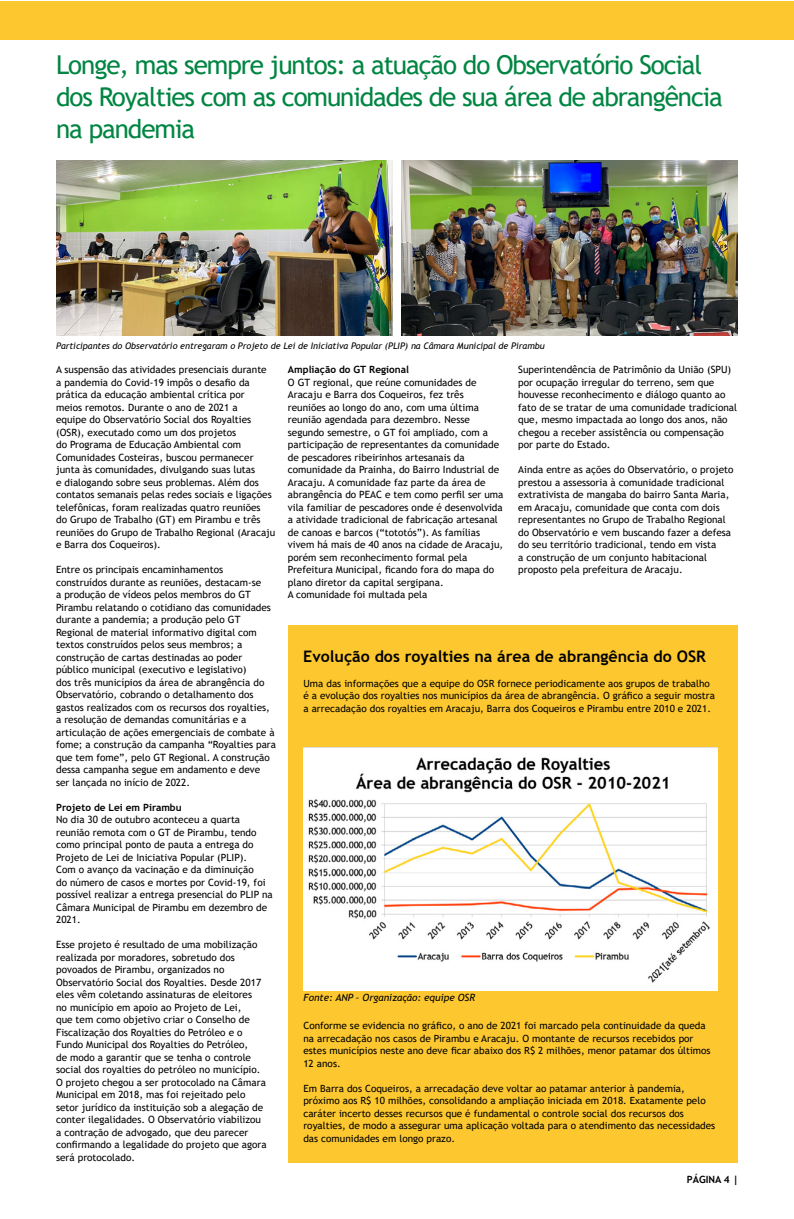
<style>
.page{position:relative;width:794px;height:1219px;background:#fff}
.page>*{position:absolute;margin:0;border:0;box-sizing:border-box;transform-origin:0 0}
.t1{font:26px/32px "Trebuchet MS";letter-spacing:-.04em;color:#008542}
.t2{font:700 15.8px "Trebuchet MS";color:#000}
.t3{font:10px/12.5px "Trebuchet MS";color:#000}
.t4{font:700 10px "Trebuchet MS";color:#000}
.t5{font:9.9px/12.5px "Trebuchet MS";color:#000}
.t6{font:italic 9.9px "Trebuchet MS";color:#000}
.t7{font:italic 9px "Trebuchet MS";color:#000}
</style>
<div class="page">
<div style="left:288px;top:625px;width:449px;height:537px;background:#fdc82f"></div>
<img style="left:303px;top:747px;width:415px;height:243px">
<div style="left:0;top:1px;width:794px;height:39px;background:#fdc82f"></div>
<img style="left:56px;top:160px;width:336px;height:175px">
<img style="left:402px;top:160px;width:335px;height:175px">
<h1 class="t1" style="left:56px;top:49px;width:668px">Longe, mas sempre juntos: a atuação do Observatório Social dos Royalties com as comunidades de sua área de abrangência na pandemia</h1>
<p class="t7" style="left:56px;top:340px;width:490px">Participantes do Observatório entregaram o Projeto de Lei de Iniciativa Popular (PLIP) na Câmara Municipal de Pirambu</p>
<p class="t3" style="left:56px;top:363px;width:221px">A suspensão das atividades presenciais durante<br>a pandemia do Covid-19 impôs o desafio da prática da educação ambiental crítica por<br>meios remotos. Durante o ano de 2021 a<br>equipe do Observatório Social dos Royalties (OSR), executado como um dos projetos<br>do Programa de Educação Ambiental com Comunidades Costeiras, buscou permanecer junta às comunidades, divulgando suas lutas<br>e dialogando sobre seus problemas. Além dos contatos semanais pelas redes sociais e ligações telefônicas, foram realizadas quatro reuniões<br>do Grupo de Trabalho (GT) em Pirambu e três reuniões do Grupo de Trabalho Regional (Aracaju e Barra dos Coqueiros).</p>
<p class="t3" style="left:56px;top:563px;width:221px">Entre os principais encaminhamentos construídos durante as reuniões, destacam-se<br>a produção de vídeos pelos membros do GT Pirambu relatando o cotidiano das comunidades durante a pandemia; a produção pelo GT Regional de material informativo digital com textos construídos pelos seus membros; a construção de cartas destinadas ao poder público municipal (executivo e legislativo)<br>dos três municípios da área de abrangência do Observatório, cobrando o detalhamento dos gastos realizados com os recursos dos royalties, a resolução de demandas comunitárias e a articulação de ações emergenciais de combate à fome; a construção da campanha “Royalties para que tem fome”, pelo GT Regional. A construção dessa campanha segue em andamento e deve ser lançada no início de 2022.</p>
<p class="t4" style="left:56px;top:801px;width:127px">Projeto de Lei em Pirambu</p>
<p class="t3" style="left:56px;top:813px;width:218px">No dia 30 de outubro aconteceu a quarta reunião remota com o GT de Pirambu, tendo como principal ponto de pauta a entrega do Projeto de Lei de Iniciativa Popular (PLIP).<br>Com o avanço da vacinação e da diminuição<br>do número de casos e mortes por Covid-19, foi possível realizar a entrega presencial do PLIP na Câmara Municipal de Pirambu em dezembro de 2021.</p>
<p class="t3" style="left:56px;top:938px;width:212px">Esse projeto é resultado de uma mobilização realizada por moradores, sobretudo dos povoados de Pirambu, organizados no Observatório Social dos Royalties. Desde 2017 eles vêm coletando assinaturas de eleitores<br>no município em apoio ao Projeto de Lei,<br>que tem como objetivo criar o Conselho de Fiscalização dos Royalties do Petróleo e o Fundo Municipal dos Royalties do Petróleo,<br>de modo a garantir que se tenha o controle social dos royalties do petróleo no município.<br>O projeto chegou a ser protocolado na Câmara Municipal em 2018, mas foi rejeitado pelo setor jurídico da instituição sob a alegação de conter ilegalidades. O Observatório viabilizou a contração de advogado, que deu parecer confirmando a legalidade do projeto que agora será protocolado.</p>
<p class="t4" style="left:288px;top:363px;width:122px">Ampliação do GT Regional</p>
<p class="t3" style="left:288px;top:376px;width:217px">O GT regional, que reúne comunidades de Aracaju e Barra dos Coqueiros, fez três reuniões ao longo do ano, com uma última reunião agendada para dezembro. Nesse segundo semestre, o GT foi ampliado, com a participação de representantes da comunidade de pescadores ribeirinhos artesanais da comunidade da Prainha, do Bairro Industrial de Aracaju. A comunidade faz parte da área de abrangência do PEAC e tem como perfil ser uma vila familiar de pescadores onde é desenvolvida a atividade tradicional de fabricação artesanal de canoas e barcos (“tototós”). As famílias vivem há mais de 40 anos na cidade de Aracaju, porém sem reconhecimento formal pela Prefeitura Municipal, ficando fora do mapa do plano diretor da capital sergipana.<br>A comunidade foi multada pela</p>
<p class="t3" style="left:518px;top:363px;width:220px">Superintendência de Patrimônio da União (SPU) por ocupação irregular do terreno, sem que houvesse reconhecimento e diálogo quanto ao fato de se tratar de uma comunidade tradicional que, mesmo impactada ao longo dos anos, não chegou a receber assistência ou compensação por parte do Estado.</p>
<p class="t3" style="left:518px;top:463px;width:217px">Ainda entre as ações do Observatório, o projeto prestou a assessoria à comunidade tradicional extrativista de mangaba do bairro Santa Maria, em Aracaju, comunidade que conta com dois representantes no Grupo de Trabalho Regional do Observatório e vem buscando fazer a defesa do seu território tradicional, tendo em vista<br>a construção de um conjunto habitacional proposto pela prefeitura de Aracaju.</p>
<h2 class="t2" style="left:303px;top:647px;width:404px">Evolução dos royalties na área de abrangência do OSR</h2>
<p class="t5" style="left:303px;top:677px;width:413px">Uma das informações que a equipe do OSR fornece periodicamente aos grupos de trabalho é a evolução dos royalties nos municípios da área de abrangência. O gráfico a seguir mostra a arrecadação dos royalties em Aracaju, Barra dos Coqueiros e Pirambu entre 2010 e 2021.</p>
<p class="t6" style="left:303px;top:992px;width:173px">Fonte: ANP – Organização: equipe OSR</p>
<p class="t5" style="left:303px;top:1019px;width:409px">Conforme se evidencia no gráfico, o ano de 2021 foi marcado pela continuidade da queda na arrecadação nos casos de Pirambu e Aracaju. O montante de recursos recebidos por estes municípios neste ano deve ficar abaixo dos R$ 2 milhões, menor patamar dos últimos 12 anos.</p>
<p class="t5" style="left:303px;top:1082px;width:413px">Em Barra dos Coqueiros, a arrecadação deve voltar ao patamar anterior à pandemia, próximo aos R$ 10 milhões, consolidando a ampliação iniciada em 2018. Exatamente pelo caráter incerto desses recursos que é fundamental o controle social dos recursos dos royalties, de modo a assegurar uma aplicação voltada para o atendimento das necessidades das comunidades em longo prazo.</p>
<p class="t4" style="left:687px;top:1173px;width:53px">PÁGINA 4 |</p>
</div>
